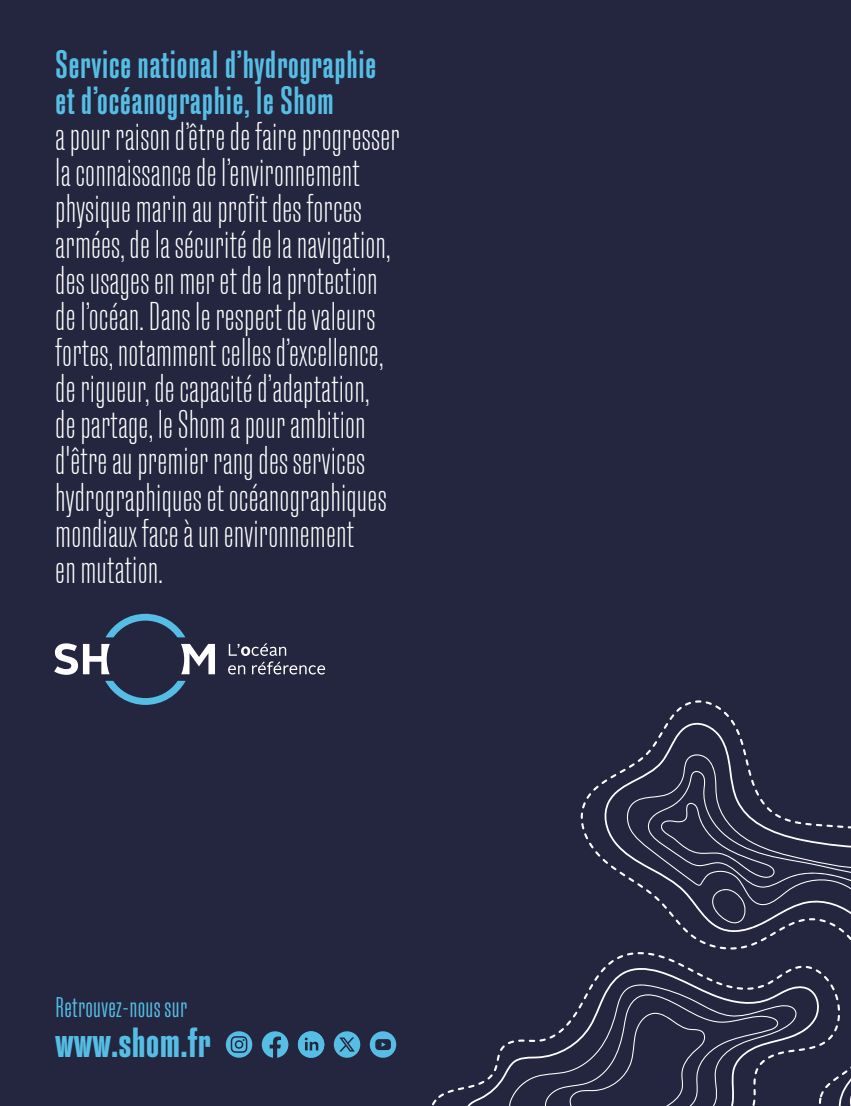
<style>
.page{position:relative;width:851px;height:1106px;background:#fff}
.page>*{position:absolute;margin:0;border:0;box-sizing:border-box;transform-origin:0 0}
.t1{font:600 condensed 41.85px "Fixture";color:#56bde4}
.t2{font:200 condensed 39px/36px "Fixture";letter-spacing:.005em;color:#fff}
.t3{font:500 condensed 39px/36px "Fixture";letter-spacing:.005em;color:#56bde4}
.t4{font:300 condensed 28.35px "Fixture";letter-spacing:.01em;color:#56bde4}
</style>
<div class="page">
<div style="left:0;top:0;width:850px;height:1106px;background:#24263f"></div>
<svg style="left:467px;top:970px;width:134px;height:136px"></svg>
<svg style="left:601px;top:722px;width:249px;height:384px"></svg>
<svg style="left:625px;top:754px;width:225px;height:176px"></svg>
<svg style="left:849px;top:936px;width:1px;height:170px"></svg>
<svg style="left:508px;top:984px;width:290px;height:122px"></svg>
<svg style="left:647px;top:771px;width:203px;height:153px"></svg>
<svg style="left:181px;top:644px;width:34px;height:30px"></svg>
<svg style="left:54px;top:643px;width:56px;height:32px"></svg>
<svg style="left:105px;top:681px;width:81px;height:24px"></svg>
<svg style="left:106px;top:614px;width:79px;height:23px"></svg>
<svg style="left:228px;top:643px;width:97px;height:31px"></svg>
<svg style="left:370px;top:1031px;width:26px;height:26px"></svg>
<svg style="left:298px;top:1031px;width:26px;height:26px"></svg>
<svg style="left:262px;top:1031px;width:26px;height:26px"></svg>
<svg style="left:226px;top:1031px;width:26px;height:26px"></svg>
<svg style="left:334px;top:1031px;width:26px;height:26px"></svg>
<p class="t3" style="left:55px;top:46px;width:323px">Service national d’hydrographie etd’océanographie, le Shom</p>
<p class="t2" style="left:55px;top:116px;width:346px">apour raison d’être de faire progresser laconnaissance de l’environnement physique marin au profit des forces armées, de la sécurité de la navigation, des usages en mer et de la protection del’océan. Dans le respect de valeurs fortes, notamment celles d’excellence, de rigueur, de capacité d’adaptation, departage, le Shom a pour ambition d'être au premier rang des services hydrographiques et océanographiques mondiaux face àunenvironnement<br>en mutation.</p>
<p class="t4" style="left:55px;top:990px;width:133px">Retrouvez-nous sur</p>
<p class="t1" style="left:55px;top:1017px;width:157px">www.shom.fr</p>
</div>
